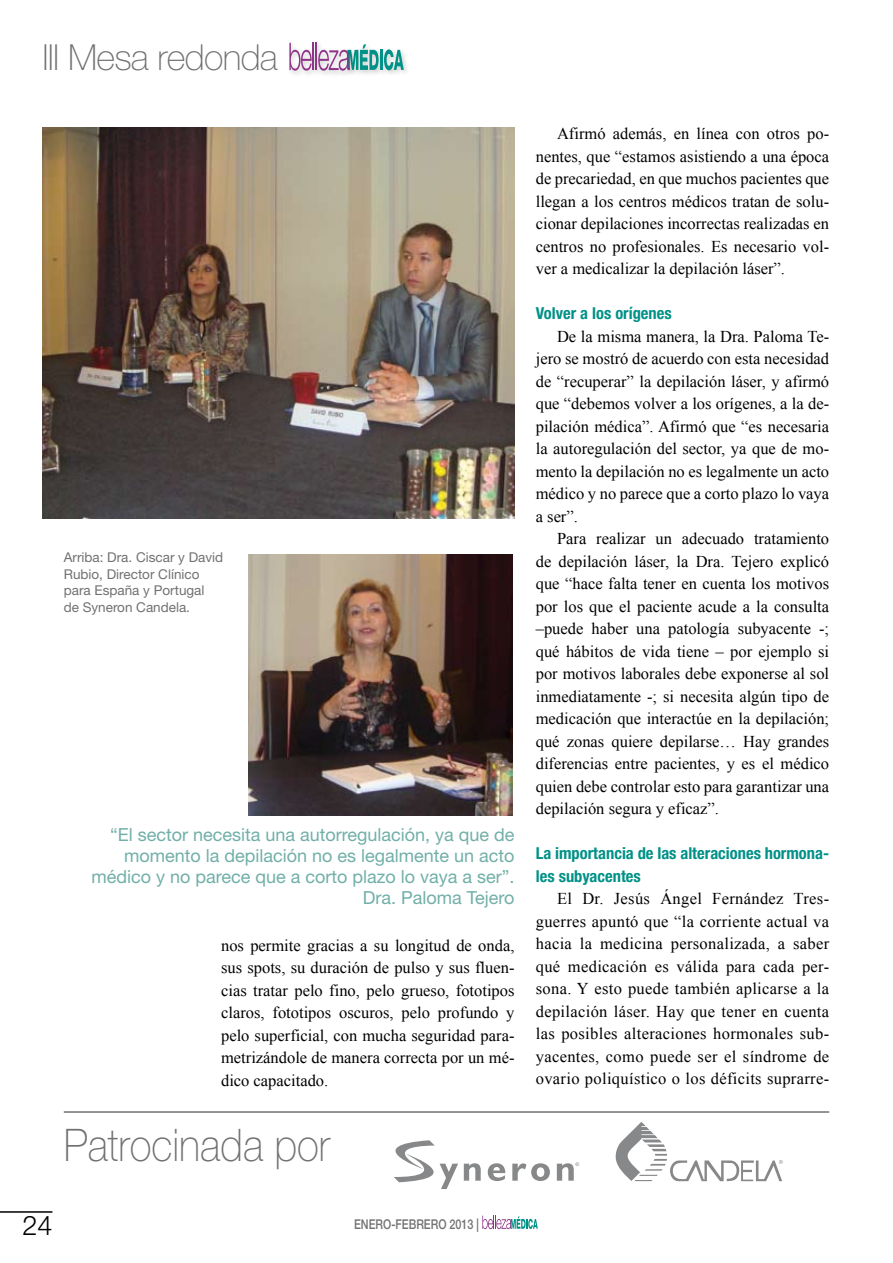
<style>
.page{position:relative;width:893px;height:1263px;background:#fff}
.page>*{position:absolute;margin:0;border:0;box-sizing:border-box;transform-origin:0 0}
.t1{font:100 45px "Helvetica Neue LT Std";color:#707173;scale:.9 1}
.t2{font:100 36px "Helvetica Neue LT Std";letter-spacing:-.02em;color:#707173}
.t3{font:300 27px "Helvetica Neue LT Std";color:#000}
.t4{font:18px/21px "Helvetica Neue LT Std";color:#71afa8;text-align:right}
.t5{font:16.5px/22.5px "Times New Roman";color:#000;text-align:justify}
.t6{font:700 condensed 16.5px/22.5px "Helvetica Neue LT Std";color:#009187}
.t7{font:13.5px/16.5px "Helvetica Neue LT Std";color:#707173}
.t8{font:500 13.5px "Helvetica Neue LT Std";color:#707173;scale:.8 1}
</style>
<div class="page">
<svg style="left:482px;top:1215px;width:56px;height:14px"></svg>
<hr style="left:0;top:1211px;width:52px;height:2px;background:#000">
<div style="left:345px;top:42px;width:65px;height:35px;background:#000;opacity:.2"></div>
<div style="left:286px;top:40px;width:71px;height:38px;background:#000;opacity:.2"></div>
<svg style="left:289px;top:43px;width:115px;height:28px"></svg>
<hr style="left:64px;top:1111px;width:765px;height:2px;background:#707173">
<svg style="left:615px;top:1122px;width:168px;height:59px"></svg>
<svg style="left:488px;top:1163px;width:17px;height:18px"></svg>
<svg style="left:512px;top:1163px;width:38px;height:18px"></svg>
<svg style="left:394px;top:1140px;width:87px;height:49px"></svg>
<svg style="left:557px;top:1162px;width:22px;height:19px"></svg>
<img style="left:249px;top:554px;width:263px;height:262px">
<img style="left:43px;top:128px;width:471px;height:390px">
<h2 class="t2" style="left:43px;top:36px;width:237px">III Mesa redonda</h2>
<p class="t7" style="left:64px;top:549px;width:161px">Arriba: Dra. Ciscar y David<br>Rubio, Director Clínico para España y Portugal<br>de Syneron Candela.</p>
<p class="t4" style="left:91px;top:824px;width:425px">“El sector necesita una autorregulación, ya que de momento la depilación no es legalmente un acto médico y no parece que a corto plazo lo vaya a ser”.<br>Dra. Paloma Tejero</p>
<p class="t5" style="left:221px;top:933px;width:295px">nos permite gracias a su longitud de onda, sus spots, su duración de pulso y sus fluen&shy;cias tratar pelo fino, pelo grueso, fototipos claros, fototipos oscuros, pelo profundo y pelo superficial, con mucha seguridad para&shy;metrizándole de manera correcta por un mé&shy;dico capacitado.</p>
<h1 class="t1" style="left:64px;top:1119px;width:297px">Patrocinada por</h1>
<h3 class="t3" style="left:22px;top:1209px;width:32px">24</h3>
<p class="t8" style="left:354px;top:1216px;width:158px">ENERO-FEBRERO 2013 |</p>
<p class="t5" style="left:536px;top:122px;width:295px;text-indent:21px">Afirmó además, en línea con otros po&shy;nentes, que “estamos asistiendo a una época de precariedad, en que muchos pacientes que llegan a los centros médicos tratan de solu&shy;cionar depilaciones incorrectas realizadas en centros no profesionales. Es necesario vol&shy;ver a medicalizar la depilación láser”.</p>
<p class="t6" style="left:536px;top:302px;width:138px">Volver a los orígenes</p>
<p class="t5" style="left:536px;top:324px;width:295px;text-indent:21px">De la misma manera, la Dra. Paloma Te&shy;jero se mostró de acuerdo con esta necesidad de “recuperar” la depilación láser, y afirmó que “debemos volver a los orígenes, a la de&shy;pilación médica”. Afirmó que “es necesaria la autoregulación del sector, ya que de mo&shy;mento la depilación no es legalmente un acto médico y no parece que a corto plazo lo vaya a ser”.</p>
<p class="t5" style="left:536px;top:527px;width:295px;text-indent:21px">Para realizar un adecuado tratamiento de depilación láser, la Dra. Tejero explicó que “hace falta tener en cuenta los motivos por los que el paciente acude a la consulta –puede haber una patología subyacente -; qué hábitos de vida tiene – por ejemplo si por motivos laborales debe exponerse al sol inmediatamente -; si necesita algún tipo de medicación que interactúe en la depilación; qué zonas quiere depilarse… Hay grandes diferencias entre pacientes, y es el médico quien debe controlar esto para garantizar una depilación segura y eficaz”.</p>
<p class="t6" style="left:536px;top:842px;width:295px">La importancia de las alteraciones hormona&shy;les subyacentes</p>
<p class="t5" style="left:536px;top:887px;width:295px;text-indent:21px">El Dr. Jesús Ángel Fernández Tres&shy;guerres apuntó que “la corriente actual va hacia la medicina personalizada, a saber qué medicación es válida para cada per&shy;sona. Y esto puede también aplicarse a la depilación láser. Hay que tener en cuenta las posibles alteraciones hormonales sub&shy;yacentes, como puede ser el síndrome de ovario poliquístico o los déficits suprarre-</p>
</div>
